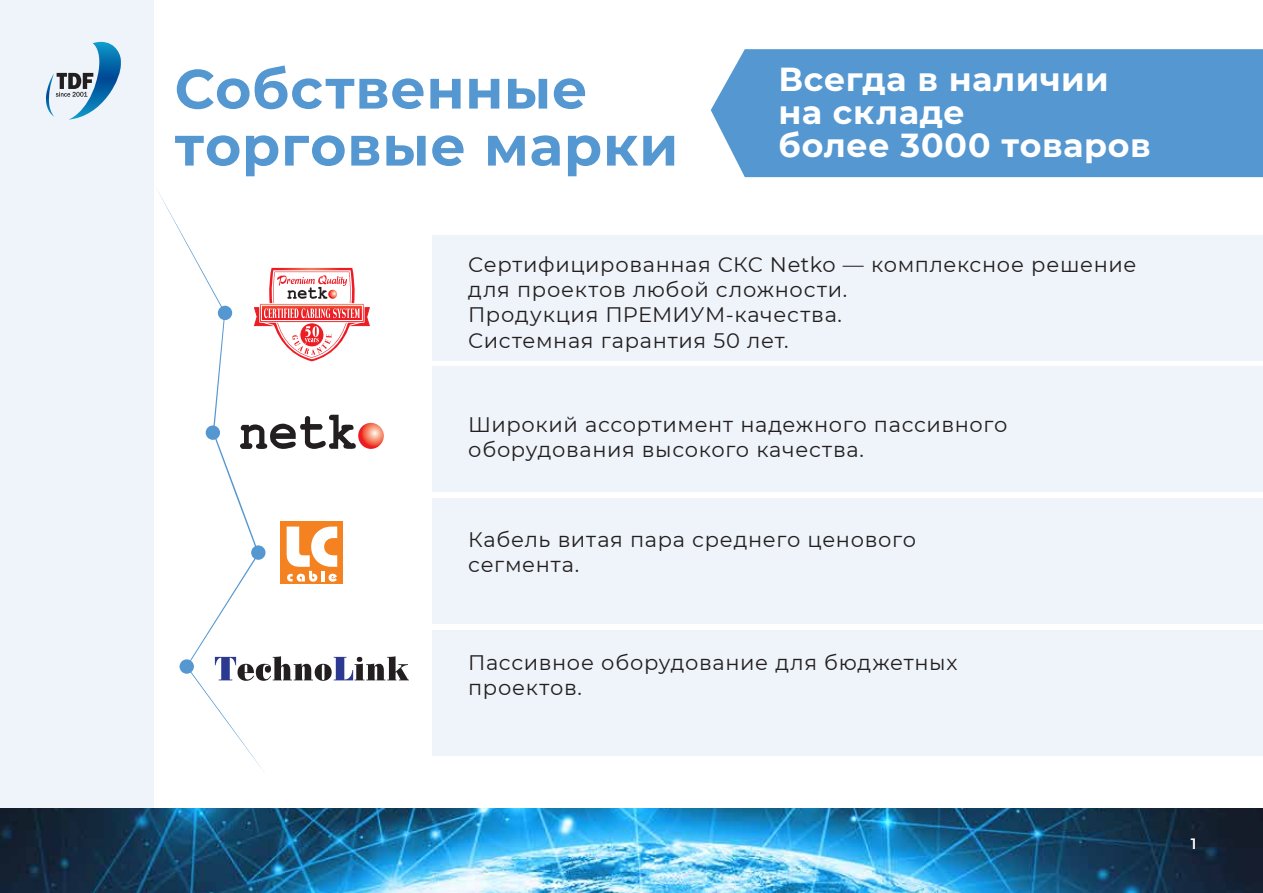
<style>
.page{position:relative;width:1263px;height:893px;background:#fff}
.page>*{position:absolute;margin:0;border:0;box-sizing:border-box;transform-origin:0 0}
.t1{font:700 55.2px/57px "Montserrat";letter-spacing:.015em;color:#5497d1}
.t2{font:700 33.15px/33.2px "Montserrat";letter-spacing:.02em;color:#fff}
.t3{font:21px/25.2px "Montserrat";letter-spacing:.03em;color:#231f20}
.t4{font:600 15px "Montserrat";color:#fff}
</style>
<div class="page">
<div style="left:0;top:0;width:154px;height:809px;background:#eef4fa"></div>
<img style="left:0;top:809px;width:1263px;height:84px">
<svg style="left:45px;top:42px;width:76px;height:78px"></svg>
<svg style="left:267px;top:415px;width:89px;height:34px"></svg>
<svg style="left:358px;top:423px;width:26px;height:26px"></svg>
<svg style="left:267px;top:656px;width:142px;height:25px"></svg>
<div style="left:281px;top:521px;width:62px;height:63px;background:#f58220"></div>
<svg style="left:287px;top:527px;width:50px;height:55px"></svg>
<svg style="left:267px;top:268px;width:103px;height:93px"></svg>
<svg style="left:156px;top:188px;width:111px;height:582px"></svg>
<div style="left:218px;top:306px;width:14px;height:14px;background:#5497d1;border-radius:50%"></div>
<div style="left:206px;top:425px;width:14px;height:15px;background:#5497d1;border-radius:50%"></div>
<div style="left:251px;top:545px;width:14px;height:15px;background:#5497d1;border-radius:50%"></div>
<div style="left:180px;top:659px;width:14px;height:15px;background:#5497d1;border-radius:50%"></div>
<div style="left:433px;top:235px;width:830px;height:126px;background:#eef4fa"></div>
<div style="left:433px;top:366px;width:830px;height:126px;background:#eef4fa"></div>
<div style="left:433px;top:498px;width:830px;height:126px;background:#eef4fa"></div>
<div style="left:433px;top:630px;width:830px;height:126px;background:#eef4fa"></div>
<div style="left:711px;top:49px;width:552px;height:128px;background:#5497d1"></div>
<h1 class="t1" style="left:175px;top:58px;width:505px">Собственные торговые марки</h1>
<h2 class="t2" style="left:778px;top:61px;width:374px">Всегда в наличии на складе<br>более 3000 товаров</h2>
<p class="t3" style="left:468px;top:251px;width:670px">Сертифицированная СКС Netko — комплексное решение для проектов любой сложности.<br>Продукция ПРЕМИУМ-качества.<br>Системная гарантия 50 лет.</p>
<p class="t3" style="left:468px;top:411px;width:541px">Широкий ассортимент надежного пассивного оборудования высокого качества.</p>
<p class="t3" style="left:468px;top:526px;width:449px">Кабель витая пара среднего ценового сегмента.</p>
<p class="t3" style="left:468px;top:649px;width:491px">Пассивное оборудование для бюджетных проектов.</p>
<p class="t4" style="left:1191px;top:833px;width:7px">1</p>
</div>
